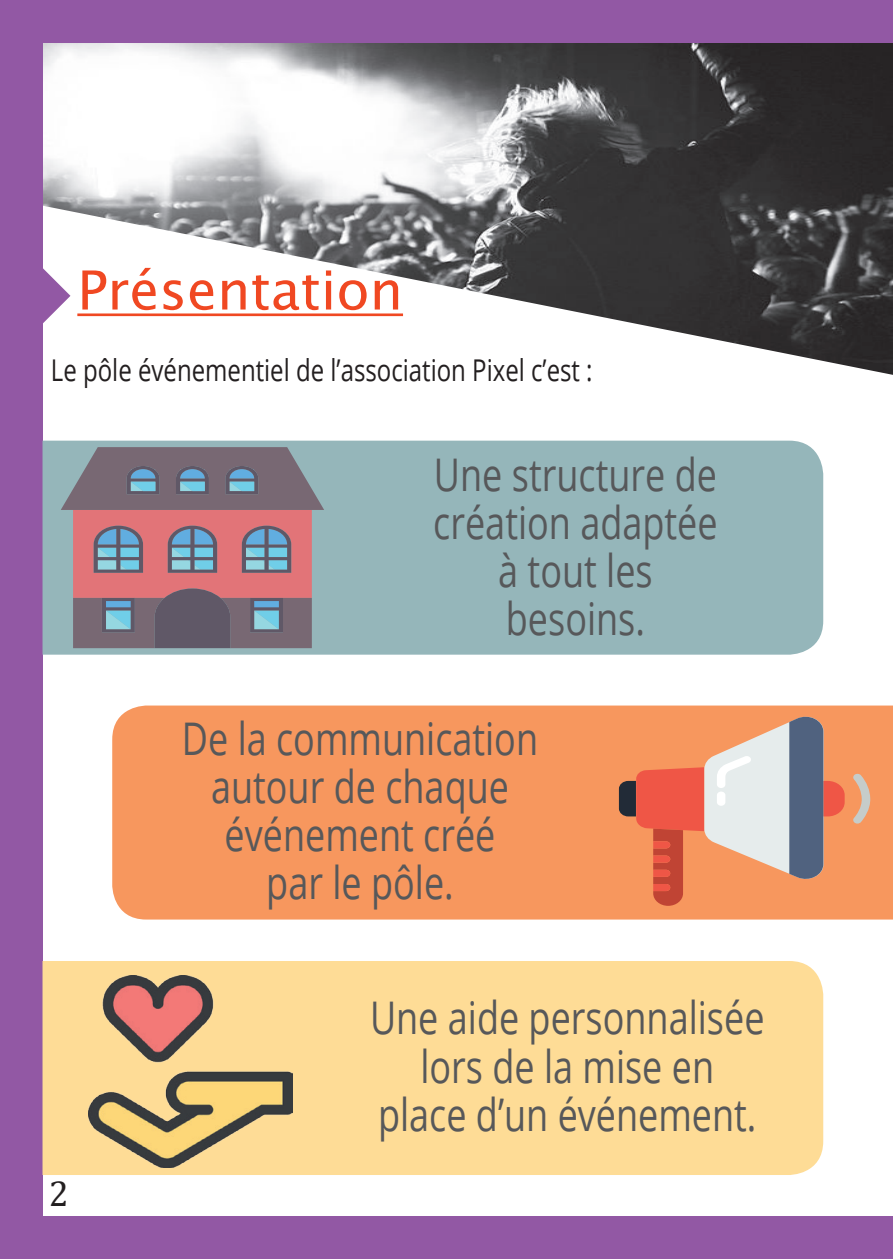
<style>
.page{position:relative;width:893px;height:1259px;background:#fff}
.page>*{position:absolute;margin:0;border:0;box-sizing:border-box;transform-origin:0 0}
.t1{font:54px "Lucida Sans";color:#f04822}
.t2{font:45px/48px "Open Sans";color:#57585a;text-align:center;scale:.8 1}
.t3{font:36px "Cambria";color:#231f20}
.t4{font:30px "Open Sans";color:#231f20;scale:.8 1}
</style>
<div class="page">
<img style="left:43px;top:43px;width:850px;height:154px">
<svg style="left:43px;top:197px;width:850px;height:458px"></svg>
<div style="left:0;top:0;width:43px;height:1259px;background:#9258a4"></div>
<div style="left:43px;top:0;width:850px;height:43px;background:#9258a4"></div>
<div style="left:43px;top:1216px;width:850px;height:43px;background:#9258a4"></div>
<hr style="left:77px;top:313px;width:326px;height:3px;background:#f04822">
<svg style="left:43px;top:268px;width:27px;height:56px"></svg>
<div style="left:43px;top:441px;width:780px;height:213px;background:#95b6ba"></div>
<div style="left:112px;top:705px;width:781px;height:214px;background:#f7975e"></div>
<div style="left:43px;top:961px;width:780px;height:214px;background:#fedc96"></div>
<svg style="left:853px;top:773px;width:18px;height:50px"></svg>
<svg style="left:619px;top:715px;width:226px;height:191px"></svg>
<div style="left:717px;top:791px;width:8px;height:15px;background:#fff;border-radius:4px"></div>
<img style="left:88px;top:975px;width:204px;height:192px">
<svg style="left:61px;top:447px;width:263px;height:201px"></svg>
<p class="t1" style="left:77px;top:259px;width:327px">Présentation</p>
<p class="t4" style="left:51px;top:349px;width:679px">Le pôle événementiel de l’association Pixel c’est :</p>
<p class="t2" style="left:433px;top:450px;width:357px">Une structure de création adaptée à tout les besoins.</p>
<p class="t2" style="left:182px;top:713px;width:447px">De la communication autour de chaque événement créé<br>par le pôle.</p>
<p class="t3" style="left:49px;top:1172px;width:21px">2</p>
<p class="t2" style="left:370px;top:993px;width:495px">Une aide personnalisée lors de la mise en<br>place d’un événement.</p>
</div>
